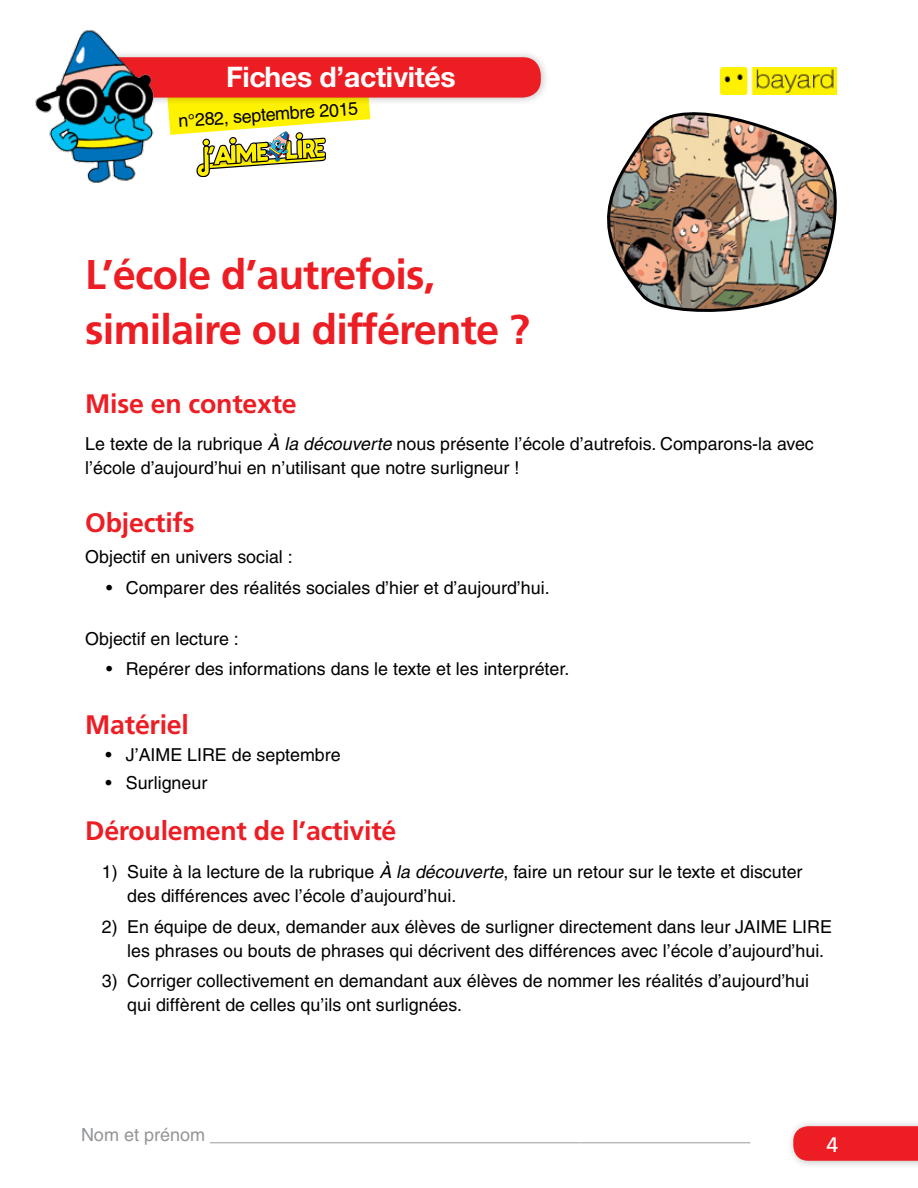
<style>
.page{position:relative;width:918px;height:1188px;background:#fff}
.page>*{position:absolute;margin:0;border:0;box-sizing:border-box;transform-origin:0 0}
.t1{font:700 41.55px/54.8px "Frutiger";letter-spacing:-.02em;color:#ed1d24}
.t2{font:700 28.35px "Helvetica Neue CE";letter-spacing:-.01em;color:#fff}
.t3{font:700 26.7px "Frutiger";letter-spacing:-.01em;color:#ed1d24}
.t4{font:21px "Frutiger";color:#fff}
.t5{font:18px "Helvetica";color:#939598}
.t6{font:18px "Helvetica";color:#000}
.t7{font:17.85px/24px "Helvetica";color:#000}
.s1{font-style:italic}
</style>
<div class="page">
<div style="left:786px;top:1119px;width:132px;height:51px;background:#000;opacity:.25"></div>
<svg style="left:793px;top:1126px;width:125px;height:35px;background:#ec242a"></svg>
<img style="left:720px;top:67px;width:117px;height:24px">
<div style="left:80px;top:50px;width:469px;height:56px;background:#000;opacity:.25"></div>
<div style="left:88px;top:57px;width:453px;height:41px;background:#ed1d24;border-radius:18px"></div>
<img style="left:35px;top:30px;width:140px;height:153px">
<svg style="left:166px;top:65px;width:204px;height:112px"></svg>
<img style="left:607px;top:91px;width:230px;height:221px">
<h2 class="t2" style="left:226px;top:59px;width:231px">Fiches d’activités</h2>
<p class="t6" style="left:178px;top:110px;width:182px;rotate:-4deg">n°282, septembre 2015</p>
<h1 class="t1" style="left:85px;top:247px;width:446px">L’école d’autrefois, similaire ou différente ?</h1>
<h3 class="t3" style="left:85px;top:388px;width:213px">Mise en contexte</h3>
<p class="t7" style="left:85px;top:432px;width:730px">Le texte de la rubrique <span class="s1">À la découverte</span> nous présente l’école d’autrefois. Comparons-la avec l’école d’aujourd’hui en n’utilisant que notre surligneur !</p>
<h3 class="t3" style="left:85px;top:507px;width:111px">Objectifs</h3>
<p class="t7" style="left:85px;top:545px;width:209px">Objectif en univers social :</p>
<p class="t7" style="left:106px;top:575px;width:445px">• Comparer des réalités sociales d’hier et d’aujourd’hui.</p>
<p class="t7" style="left:85px;top:626px;width:155px">Objectif en lecture :</p>
<p class="t7" style="left:106px;top:657px;width:465px">• Repérer des informations dans le texte et les interpréter.</p>
<h3 class="t3" style="left:85px;top:709px;width:105px">Matériel</h3>
<p class="t7" style="left:106px;top:743px;width:237px">• J’AIME LIRE de septembre</p>
<p class="t7" style="left:106px;top:771px;width:103px">• Surligneur</p>
<h3 class="t3" style="left:85px;top:815px;width:313px">Déroulement de l’activité</h3>
<p class="t7" style="left:127px;top:860px;width:677px;text-indent:-26px">1) Suite à la lecture de la rubrique <span class="s1">À la découverte</span>, faire un retour sur le texte et discuter des différences avec l’école d’aujourd’hui.</p>
<p class="t7" style="left:127px;top:914px;width:706px;text-indent:-26px">2) En équipe de deux, demander aux élèves de surligner directement dans leur JAIME LIRE les phrases ou bouts de phrases qui décrivent des différences avec l’école d’aujourd’hui.</p>
<p class="t7" style="left:127px;top:969px;width:683px;text-indent:-26px">3) Corriger collectivement en demandant aux élèves de nommer les réalités d’aujourd’hui qui diffèrent de celles qu’ils ont surlignées.</p>
<p class="t5" style="left:81px;top:1125px;width:671px">Nom et prénom ______________________________________________________</p>
<p class="t4" style="left:827px;top:1133px;width:13px">4</p>
</div>
